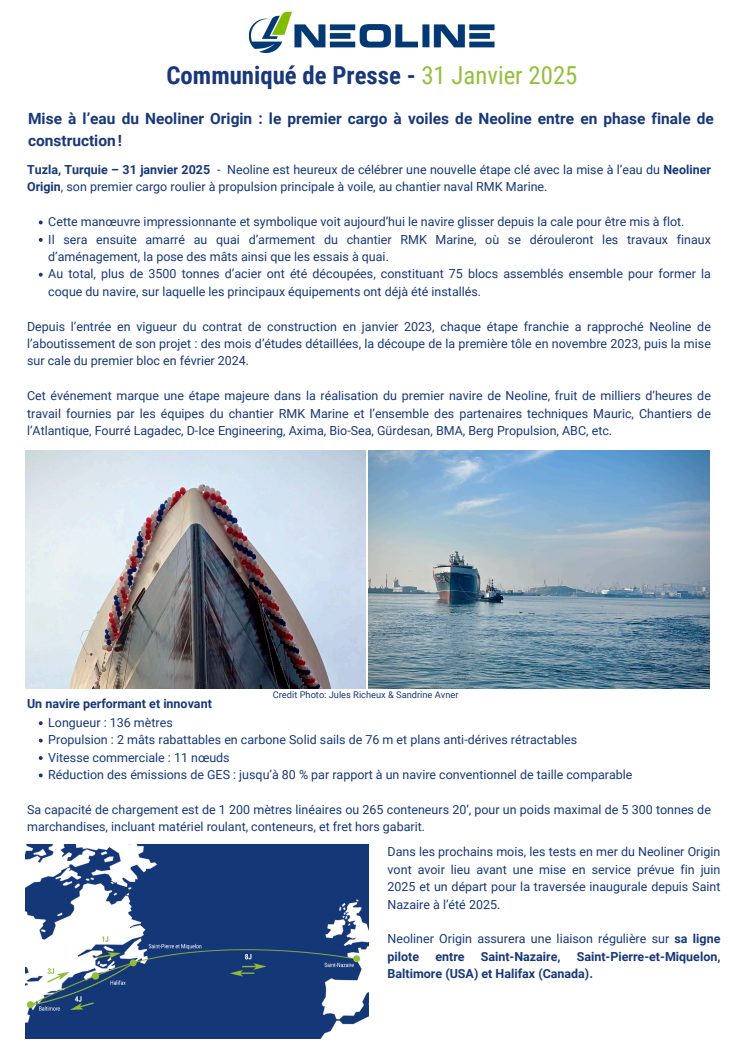
<style>
.page{position:relative;width:744px;height:1053px;background:#fff}
.page>*{position:absolute;margin:0;border:0;box-sizing:border-box;transform-origin:0 0}
.t1{font:700 24.8px "Roboto Condensed";color:#183879}
.t2{font:700 15.48px/21.6px "Roboto";color:#183879}
.t3{font:12.48px/17.4px "Roboto";color:#183879}
.t4{font:700 12.48px/17.4px "Roboto";color:#183879}
.t5{font:9.28px "Roboto";color:#183879}
.s1{font-weight:400;color:#94bf3b}
.s2{font-weight:700}
</style>
<div class="page">
<img style="left:248px;top:11px;width:247px;height:42px">
<img style="left:25px;top:844px;width:344px;height:194px">
<svg style="left:39px;top:220px;width:4px;height:4px"></svg>
<svg style="left:39px;top:238px;width:4px;height:4px"></svg>
<svg style="left:39px;top:273px;width:4px;height:3px"></svg>
<svg style="left:39px;top:721px;width:4px;height:4px"></svg>
<svg style="left:39px;top:738px;width:4px;height:4px"></svg>
<svg style="left:39px;top:756px;width:4px;height:4px"></svg>
<svg style="left:39px;top:773px;width:4px;height:4px"></svg>
<img style="left:369px;top:451px;width:340px;height:238px">
<img style="left:25px;top:451px;width:341px;height:238px">
<h4 class="t1" style="left:166px;top:61px;width:413px">Communiqué de Presse - <span class="s1">31 Janvier 2025</span></h4>
<h4 class="t2" style="left:28px;top:108px;width:687px">Mise à l’eau du Neoliner Origin : le premier cargo à voiles de Neoline entre en phase finale de construction!</h4>
<p class="t3" style="left:27px;top:161px;width:685px"><span class="s2">Tuzla, Turquie – 31 janvier 2025</span> - Neoline est heureux de célébrer une nouvelle étape clé avec la mise à l’eau du <span class="s2">Neoliner<br>Origin</span>, son premier cargo roulier à propulsion principale à voile, au chantier naval RMK Marine.</p>
<h1 class="t3" style="left:48px;top:213px;width:638px">Cette manœuvre impressionnante et symbolique voit aujourd’hui le navire glisser depuis la cale pour être mis à flot.</h1>
<h2 class="t3" style="left:48px;top:231px;width:664px">Il sera ensuite amarré au quai d’armement du chantier RMK Marine, où se dérouleront les travaux finaux d’aménagement, la pose des mâts ainsi que les essais à quai.</h2>
<h4 class="t3" style="left:48px;top:265px;width:664px">Au total, plus de 3500 tonnes d’acier ont été découpées, constituant 75 blocs assemblés ensemble pour former la coque du navire, sur laquelle les principaux équipements ont déjà été installés.</h4>
<p class="t3" style="left:27px;top:318px;width:685px;text-align:justify">Depuis l’entrée en vigueur du contrat de construction en janvier 2023, chaque étape franchie a rapproché Neoline de l’aboutissement de son projet : des mois d’études détaillées, la découpe de la première tôle en novembre 2023, puis la mise sur cale du premier bloc en février 2024.</p>
<p class="t3" style="left:27px;top:387px;width:685px;text-align:justify">Cet événement marque une étape majeure dans la réalisation du premier navire de Neoline, fruit de milliers d’heures de travail fournies par les équipes du chantier RMK Marine et l’ensemble des partenaires techniques Mauric, Chantiers de l’Atlantique, Fourré Lagadec, D-Ice Engineering, Axima, Bio-Sea, Gürdesan, BMA, Berg Propulsion, ABC, etc.</p>
<p class="t4" style="left:27px;top:694px;width:186px">Un navire performant et innovant</p>
<p class="t5" style="left:273px;top:689px;width:187px">Credit Photo: Jules Richeux &amp; Sandrine Avner</p>
<p class="t3" style="left:48px;top:714px;width:126px">Longueur : 136 mètres</p>
<p class="t3" style="left:48px;top:731px;width:530px">Propulsion : 2 mâts rabattables en carbone Solid sails de 76 m et plans anti-dérives rétractables</p>
<h3 class="t3" style="left:48px;top:748px;width:183px">Vitesse commerciale : 11 nœuds</h3>
<p class="t3" style="left:48px;top:766px;width:586px">Réduction des émissions de GES : jusqu’à 80 % par rapport à un navire conventionnel de taille comparable</p>
<p class="t3" style="left:27px;top:801px;width:685px">Sa capacité de chargement est de 1 200 mètres linéaires ou 265 conteneurs 20’, pour un poids maximal de 5 300 tonnes de marchandises, incluant matériel roulant, conteneurs, et fret hors gabarit.</p>
<p class="t3" style="left:388px;top:843px;width:334px;text-align:justify">Dans les prochains mois, les tests en mer du Neoliner Origin vont avoir lieu avant une mise en service prévue fin juin 2025 et un départ pour la traversée inaugurale depuis Saint Nazaire à l’été 2025.</p>
<h4 class="t3" style="left:388px;top:930px;width:334px">Neoliner Origin assurera une liaison régulière sur <span class="s2">sa ligne pilote</span></h4>
<h4 class="t4" style="left:388px;top:947px;width:334px;text-indent:189px">Saint-Pierre-et-Miquelon,<br>Baltimore (USA) et Halifax (Canada).</h4>
<h4 class="t4" style="left:435px;top:947px;width:31px">entre</h4>
<h4 class="t4" style="left:481px;top:947px;width:81px">Saint-Nazaire,</h4>
</div>
